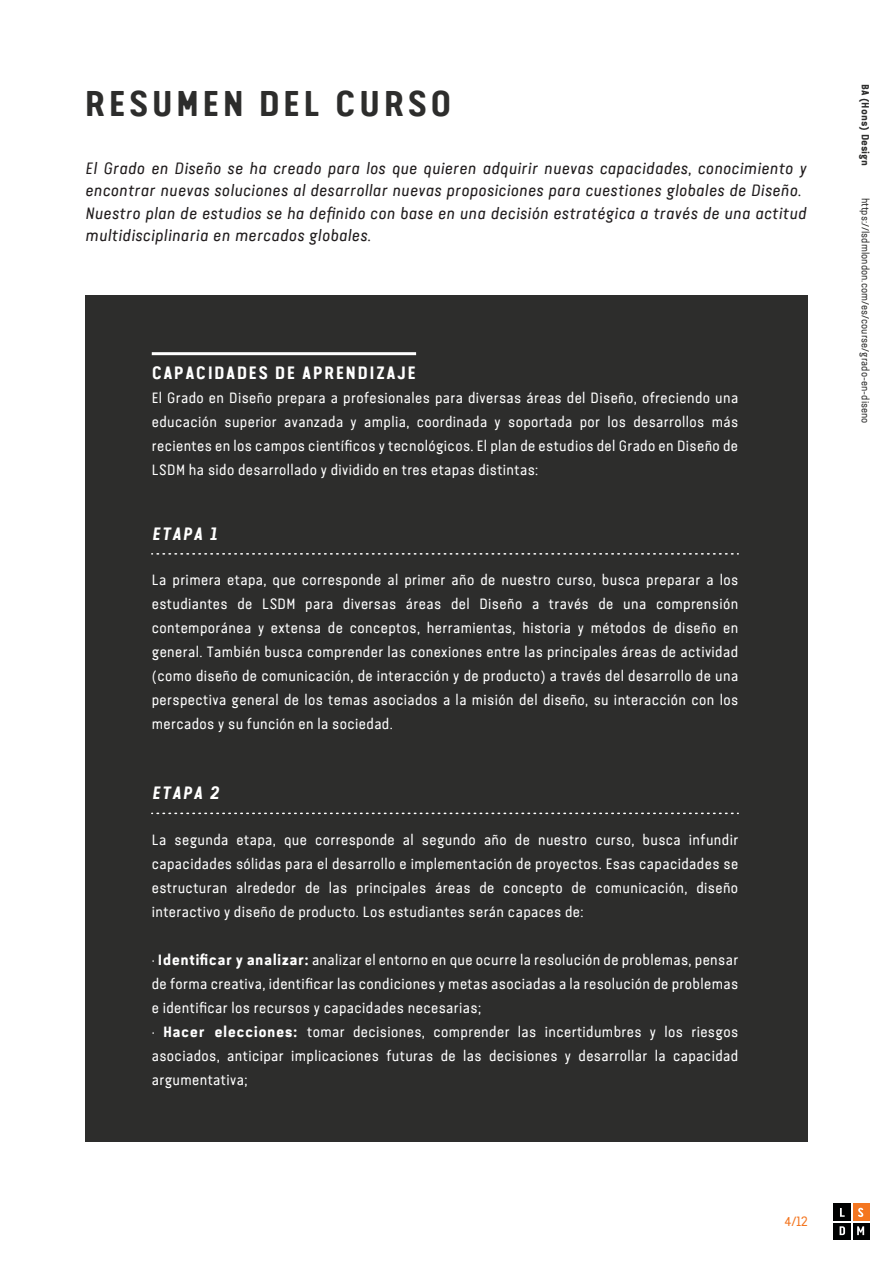
<style>
.page{position:relative;width:893px;height:1263px;background:#fff}
.page>*{position:absolute;margin:0;border:0;box-sizing:border-box;transform-origin:0 0}
.t1{font:700 36px "Van Condensed Pro";letter-spacing:.075em;color:#2d2d2c}
.t2{font:700 18px "Van Condensed Pro";letter-spacing:.075em;color:#fff}
.t3{font:italic 700 18px "Van Condensed Pro";letter-spacing:.075em;color:#fff}
.t4{font:italic 16.5px/22.5px "Van Condensed Pro";letter-spacing:.025em;color:#211d1e}
.t5{font:15px/24px "Van Condensed Pro";letter-spacing:.025em;color:#fff;text-align:justify}
.t6{font:13.5px "Van Condensed Pro";color:#f47620}
.t7{font:10.5px "Van Condensed Pro";letter-spacing:.005em;color:#2d2d2c}
.t8{font:700 10.5px "Van Condensed Pro";letter-spacing:.005em;color:#2d2d2c}
.s1{font-weight:700}
</style>
<div class="page">
<div style="left:833px;top:1203px;width:18px;height:18px;background:#000101"></div>
<svg style="left:840px;top:1208px;width:5px;height:9px"></svg>
<div style="left:833px;top:1222px;width:18px;height:17px;background:#000101"></div>
<div style="left:852px;top:1203px;width:17px;height:18px;background:#f47620"></div>
<svg style="left:858px;top:1208px;width:5px;height:9px"></svg>
<svg style="left:840px;top:1226px;width:5px;height:9px"></svg>
<div style="left:852px;top:1222px;width:17px;height:17px;background:#000101"></div>
<svg style="left:857px;top:1226px;width:7px;height:9px"></svg>
<div style="left:85px;top:296px;width:723px;height:845px;background:#2d2d2c"></div>
<svg style="left:152px;top:813px;width:586px;height:1px"></svg>
<hr style="left:152px;top:352px;width:264px;height:3px;background:#fff">
<svg style="left:152px;top:553px;width:586px;height:2px"></svg>
<h1 class="t1" style="left:85px;top:75px;width:369px">RESUMEN DEL CURSO</h1>
<p class="t4" style="left:85px;top:155px;width:723px">El Grado en Diseño se ha creado para los que quieren adquirir nuevas capacidades, conocimiento y encontrar nuevas soluciones al desarrollar nuevas proposiciones para cuestiones globales de Diseño.<br>Nuestro plan de estudios se ha definido con base en una decisión estratégica a través de una actitud multidisciplinaria en mercados globales.</p>
<p class="t2" style="left:152px;top:358px;width:266px">CAPACIDADES DE APRENDIZAJE</p>
<p class="t5" style="left:152px;top:385px;width:588px">El Grado en Diseño prepara a profesionales para diversas áreas del Diseño, ofreciendo una educación superior avanzada y amplia, coordinada y soportada por los desarrollos más recientes en los campos científicos y tecnológicos. El plan de estudios del Grado en Diseño de LSDM ha sido desarrollado y dividido en tres etapas distintas:</p>
<p class="t3" style="left:152px;top:519px;width:67px">ETAPA 1</p>
<p class="t5" style="left:152px;top:567px;width:588px">La primera etapa, que corresponde al primer año de nuestro curso, busca preparar a los estudiantes de LSDM para diversas áreas del Diseño a través de una comprensión contemporánea y extensa de conceptos, herramientas, historia y métodos de diseño en general. También busca comprender las conexiones entre las principales áreas de actividad (como diseño de comunicación, de interacción y de producto) a través del desarrollo de una perspectiva general de los temas asociados a la misión del diseño, su interacción con los mercados y su función en la sociedad.</p>
<p class="t3" style="left:152px;top:779px;width:69px">ETAPA 2</p>
<p class="t5" style="left:152px;top:826px;width:588px">La segunda etapa, que corresponde al segundo año de nuestro curso, busca infundir capacidades sólidas para el desarrollo e implementación de proyectos. Esas capacidades se estructuran alrededor de las principales áreas de concepto de comunicación, diseño interactivo y diseño de producto. Los estudiantes serán capaces de:</p>
<p class="t5" style="left:152px;top:946px;width:588px;text-align:left">· <span class="s1">Identificar y analizar:</span> analizar el entorno en que ocurre la resolución de problemas, pensar de forma creativa, identificar las condiciones y metas asociadas a la resolución de problemas e identificar los recursos y capacidades necesarias;<br>· <span class="s1">Hacer elecciones:</span> tomar decisiones, comprender las incertidumbres y los riesgos asociados, anticipar implicaciones futuras de las decisiones y desarrollar la capacidad argumentativa;</p>
<p class="t6" style="left:784px;top:1211px;width:25px">4/12</p>
<p class="t8" style="left:874px;top:84px;width:84px;rotate:90deg">BA (Hons) Design</p>
<p class="t7" style="left:873px;top:198px;width:227px;rotate:90deg">https://lsdmlondon.com/es/course/grado-en-diseno</p>
</div>
